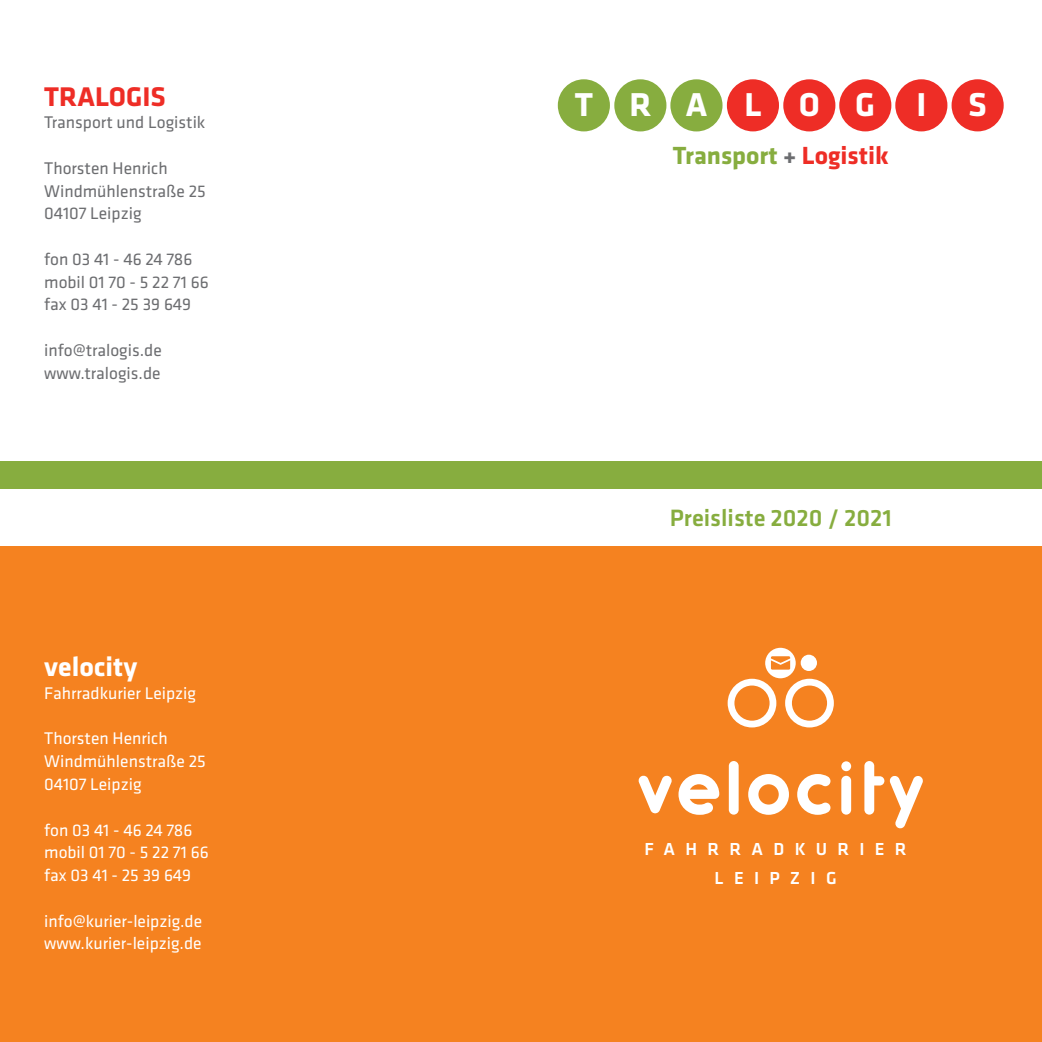
<style>
.page{position:relative;width:1042px;height:1042px;background:#fff}
.page>*{position:absolute;margin:0;border:0;box-sizing:border-box;transform-origin:0 0}
.t1{font:700 34.3px "Klavika";letter-spacing:1.06em;color:#fff}
.t2{font:700 28px "Klavika";color:#fff}
.t3{font:700 28px "Klavika";color:#ee2d26}
.t4{font:700 25.72px "Klavika";color:#87ad3f}
.t5{font:500 24.5px "Klavika";color:#87ad3f}
.t6{font:500 18.03px/28.9px "Klavika";letter-spacing:.57em;color:#fff;text-align:center}
.t7{font:17.5px/22.8px "Klavika";color:#fff}
.t8{font:17.5px/22.8px "Klavika";color:#6c6d70}
.s1{color:#6c6d70}
.s2{color:#ee2d26}
</style>
<div class="page">
<div style="left:0;top:547px;width:1042px;height:495px;background:#f58220"></div>
<div style="left:0;top:461px;width:1042px;height:27px;background:#87ad3f"></div>
<div style="left:729px;top:761px;width:9px;height:53px;background:#fff;border-radius:5px"></div>
<div style="left:841px;top:776px;width:10px;height:38px;background:#fff;border-radius:5px"></div>
<div style="left:841px;top:761px;width:10px;height:10px;background:#fff;border-radius:50%"></div>
<svg style="left:797px;top:774px;width:33px;height:41px"></svg>
<svg style="left:638px;top:775px;width:34px;height:38px"></svg>
<svg style="left:864px;top:761px;width:59px;height:68px"></svg>
<svg style="left:678px;top:774px;width:41px;height:41px"></svg>
<svg style="left:748px;top:774px;width:41px;height:41px"></svg>
<svg style="left:727px;top:648px;width:107px;height:79px"></svg>
<div style="left:670px;top:79px;width:52px;height:52px;background:#87ad3f;border-radius:50%"></div>
<div style="left:558px;top:79px;width:52px;height:52px;background:#87ad3f;border-radius:50%"></div>
<div style="left:727px;top:79px;width:52px;height:52px;background:#ee2d26;border-radius:50%"></div>
<div style="left:783px;top:79px;width:52px;height:52px;background:#ee2d26;border-radius:50%"></div>
<div style="left:839px;top:79px;width:52px;height:52px;background:#ee2d26;border-radius:50%"></div>
<div style="left:614px;top:79px;width:52px;height:52px;background:#87ad3f;border-radius:50%"></div>
<div style="left:895px;top:79px;width:52px;height:52px;background:#ee2d26;border-radius:50%"></div>
<div style="left:951px;top:79px;width:52px;height:52px;background:#ee2d26;border-radius:50%"></div>
<h2 class="t3" style="left:44px;top:81px;width:123px">TRALOGIS</h2>
<p class="t8" style="left:44px;top:111px;width:163px">Transport und Logistik</p>
<p class="t8" style="left:44px;top:157px;width:163px">Thorsten Henrich<br>Windmühlenstraße 25<br>04107 Leipzig</p>
<p class="t8" style="left:44px;top:248px;width:166px">fon 03 41 - 46 24 786 mobil 01 70 - 5 22 71 66 fax 03 41 - 25 39 649</p>
<p class="t8" style="left:44px;top:339px;width:119px">info@tralogis.de www.tralogis.de</p>
<h2 class="t2" style="left:44px;top:652px;width:95px">velocity</h2>
<p class="t7" style="left:44px;top:682px;width:153px">Fahrradkurier Leipzig</p>
<p class="t7" style="left:44px;top:727px;width:163px">Thorsten Henrich<br>Windmühlenstraße 25<br>04107 Leipzig</p>
<p class="t7" style="left:44px;top:818px;width:166px">fon 03 41 - 46 24 786 mobil 01 70 - 5 22 71 66 fax 03 41 - 25 39 649</p>
<p class="t7" style="left:44px;top:909px;width:159px">info@kurier-leipzig.de www.kurier-leipzig.de</p>
<h1 class="t1" style="left:575px;top:86px;width:414px">TRALOG I S</h1>
<h3 class="t4" style="left:673px;top:141px;width:217px">Transport <span class="s1">+</span> <span class="s2">Logistik</span></h3>
<h3 class="t5" style="left:670px;top:504px;width:223px">Preisliste 2020 / 2021</h3>
<p class="t6" style="left:644px;top:835px;width:263px">FAHRRADKURIER<br>LEIPZIG</p>
</div>
